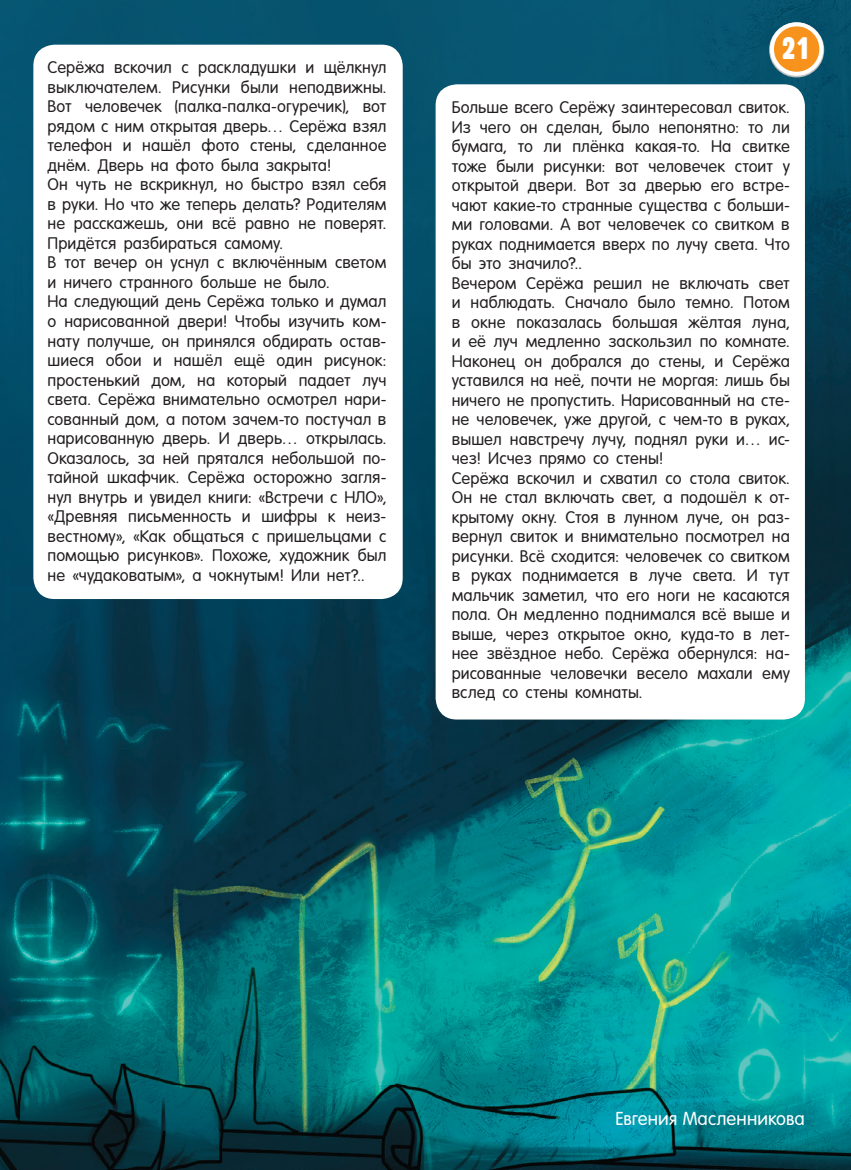
<style>
.page{position:relative;width:851px;height:1170px;background:#fff}
.page>*{position:absolute;margin:0;border:0;box-sizing:border-box;transform-origin:0 0}
.t1{font:30px "Bloc Ext Cond";color:#fff;scale:1.05 1}
.t2{font:18px "Futura Round C";letter-spacing:.01em;color:#fff}
.t3{font:300 16.5px/19.5px "Sans Rounded";letter-spacing:.005em;color:#231f20}
</style>
<div class="page">
<img style="left:0;top:0;width:850px;height:1169px">
<div style="left:33px;top:45px;width:369px;height:554px;background:#fff;border-radius:21px"></div>
<div style="left:435px;top:84px;width:369px;height:635px;background:#fff;border-radius:21px"></div>
<svg style="left:769px;top:22px;width:55px;height:55px"></svg>
<p class="t3" style="left:48px;top:57px;width:340px">Серёжа вскочил с раскладушки и щёлкнул выключателем. Рисунки были неподвижны.<br>Вот человечек (палка-палка-огуречик), вот рядом с ним открытая дверь… Серёжа взял телефон и нашёл фото стены, сделанное днём. Дверь на фото была закрыта!<br>Он чуть не вскрикнул, но быстро взял себя в руки. Но что же теперь делать? Родителям не расскажешь, они всё равно не поверят.<br>Придётся разбираться самому.<br>В тот вечер он уснул с включённым светом и ничего странного больше не было.<br>На следующий день Серёжа только и думал о нарисованной двери! Чтобы изучить ком&shy;нату получше, он принялся обдирать остав&shy;шиеся обои и нашёл ещё один рисунок: простенький дом, на который падает луч света. Серёжа внимательно осмотрел нари&shy;сованный дом, а потом зачем-то постучал в нарисованную дверь. И дверь… открылась.<br>Оказалось, за ней прятался небольшой по&shy;тайной шкафчик. Серёжа осторожно загля&shy;нул внутрь и увидел книги: «Встречи с НЛО», «Древняя письменность и шифры к неиз&shy;вестному», «Как общаться с пришельцами с помощью рисунков». Похоже, художник был не «чудаковатым», а чокнутым! Или нет?..</p>
<h1 class="t1" style="left:781px;top:31px;width:29px">21</h1>
<p class="t3" style="left:451px;top:97px;width:339px">Больше всего Серёжу заинтересовал свиток.<br>Из чего он сделан, было непонятно: то ли бумага, то ли плёнка какая-то. На свитке тоже были рисунки: вот человечек стоит у открытой двери. Вот за дверью его встре&shy;чают какие-то странные существа с больши&shy;ми головами. А вот человечек со свитком в руках поднимается вверх по лучу света. Что бы это значило?..<br>Вечером Серёжа решил не включать свет и наблюдать. Сначало было темно. Потом в окне показалась большая жёлтая луна, и её луч медленно заскользил по комнате.<br>Наконец он добрался до стены, и Серёжа уставился на неё, почти не моргая: лишь бы ничего не пропустить. Нарисованный на сте&shy;не человечек, уже другой, с чем-то в руках, вышел навстречу лучу, поднял руки и… ис&shy;чез! Исчез прямо со стены!<br>Серёжа вскочил и схватил со стола свиток.<br>Он не стал включать свет, а подошёл к от&shy;крытому окну. Стоя в лунном луче, он раз&shy;вернул свиток и внимательно посмотрел на рисунки. Всё сходится: человечек со свитком в руках поднимается в луче света. И тут мальчик заметил, что его ноги не касаются пола. Он медленно поднимался всё выше и выше, через открытое окно, куда-то в лет&shy;нее звёздное небо. Серёжа обернулся: на&shy;рисованные человечки весело махали ему вслед со стены комнаты.</p>
<p class="t2" style="left:615px;top:1108px;width:191px">Евгения Масленникова</p>
</div>
